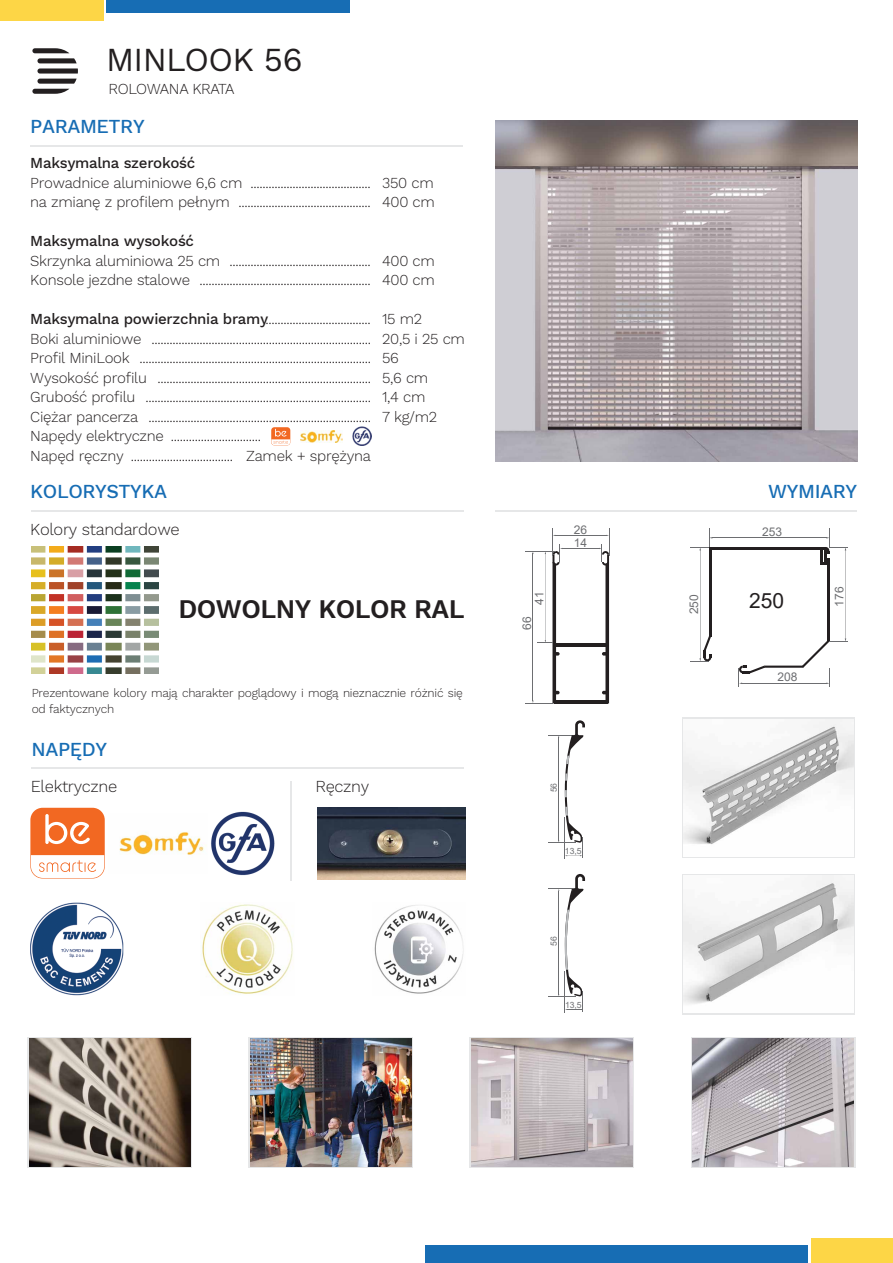
<style>
.page{position:relative;width:893px;height:1263px;background:#fff}
.page>*{position:absolute;margin:0;border:0;box-sizing:border-box;transform-origin:0 0}
.t1{font:33px "Work Sans";letter-spacing:-.02em;color:#231f20}
.t2{font:600 26.4px "Work Sans";letter-spacing:-.02em;color:#231f20}
.t3{font:21px "Arial";color:#231f20}
.t4{font:500 19.5px "Work Sans";letter-spacing:-.02em;color:#176db4}
.t5{font:300 16.5px "Work Sans";letter-spacing:-.02em;color:#231f20}
.t6{font:300 15px/19.5px "Work Sans";letter-spacing:-.02em;color:#231f20}
.t7{font:500 15px "Work Sans";letter-spacing:-.02em;color:#231f20}
.t8{font:300 12px/16.5px "Work Sans";letter-spacing:-.02em;color:#231f20}
.t9{font:12px "Arial";color:#6d6e71}
.t10{font:8.55px "Arial";color:#6d6e71}
</style>
<div class="page">
<img style="left:496px;top:121px;width:361px;height:340px">
<img style="left:201px;top:904px;width:92px;height:90px">
<img style="left:374px;top:905px;width:90px;height:89px">
<div style="left:811px;top:1239px;width:82px;height:24px;background:#fdd646"></div>
<div style="left:425px;top:1246px;width:383px;height:17px;background:#176db4"></div>
<div style="left:0;top:0;width:103px;height:21px;background:#fdd646"></div>
<div style="left:106px;top:0;width:243px;height:13px;background:#176db4"></div>
<svg style="left:32px;top:48px;width:46px;height:46px"></svg>
<hr style="left:31px;top:145px;width:432px;height:1px;background:#e6e7e8">
<hr style="left:32px;top:510px;width:432px;height:1px;background:#e6e7e8">
<hr style="left:496px;top:510px;width:361px;height:1px;background:#e6e7e8">
<hr style="left:554px;top:700px;width:54px;height:3px;background:#231f20">
<hr style="left:554px;top:643px;width:54px;height:3px;background:#231f20">
<hr style="left:562px;top:548px;width:38px;height:1px;background:#6d6e71">
<hr style="left:555px;top:535px;width:52px;height:1px;background:#6d6e71">
<svg style="left:599px;top:529px;width:11px;height:174px"></svg>
<svg style="left:525px;top:529px;width:37px;height:175px"></svg>
<hr style="left:709px;top:547px;width:2px;height:89px;background:#231f20">
<hr style="left:700px;top:550px;width:1px;height:109px;background:#6d6e71">
<hr style="left:827px;top:558px;width:2px;height:83px;background:#231f20">
<hr style="left:764px;top:666px;width:39px;height:2px;background:#231f20">
<hr style="left:709px;top:547px;width:117px;height:2px;background:#231f20">
<svg style="left:690px;top:635px;width:21px;height:27px"></svg>
<hr style="left:845px;top:550px;width:1px;height:89px;background:#6d6e71">
<hr style="left:712px;top:538px;width:115px;height:1px;background:#6d6e71">
<svg style="left:690px;top:528px;width:22px;height:22px"></svg>
<svg style="left:821px;top:528px;width:27px;height:37px"></svg>
<hr style="left:742px;top:683px;width:85px;height:1px;background:#6d6e71">
<svg style="left:739px;top:666px;width:26px;height:18px"></svg>
<svg style="left:802px;top:638px;width:46px;height:49px"></svg>
<svg style="left:28px;top:1037px;width:164px;height:130px"></svg>
<img style="left:29px;top:1038px;width:162px;height:128px">
<svg style="left:249px;top:1037px;width:164px;height:130px"></svg>
<img style="left:250px;top:1038px;width:162px;height:128px">
<svg style="left:691px;top:1037px;width:164px;height:130px"></svg>
<img style="left:692px;top:1038px;width:162px;height:128px">
<svg style="left:470px;top:1037px;width:164px;height:130px"></svg>
<img style="left:471px;top:1038px;width:162px;height:128px">
<img style="left:32px;top:547px;width:126px;height:126px">
<img style="left:30px;top:902px;width:93px;height:94px">
<hr style="left:31px;top:768px;width:433px;height:1px;background:#e6e7e8">
<img style="left:317px;top:807px;width:149px;height:73px">
<img style="left:119px;top:832px;width:88px;height:23px">
<hr style="left:291px;top:781px;width:1px;height:100px;background:#e6e7e8">
<img style="left:211px;top:811px;width:64px;height:65px">
<div style="left:682px;top:718px;width:173px;height:140px;background:linear-gradient(to right,#fefefe,#fefefe)"></div>
<img style="left:684px;top:719px;width:170px;height:137px">
<svg style="left:549px;top:720px;width:36px;height:138px"></svg>
<div style="left:682px;top:874px;width:173px;height:140px;background:linear-gradient(to right,#fefefe,#fefefe)"></div>
<img style="left:684px;top:875px;width:170px;height:137px">
<svg style="left:549px;top:874px;width:36px;height:138px"></svg>
<img style="left:352px;top:427px;width:20px;height:19px">
<img style="left:300px;top:430px;width:43px;height:12px">
<div style="left:271px;top:427px;width:19px;height:18px;background:#f26822;border-radius:3px"></div>
<svg style="left:271px;top:429px;width:19px;height:16px"></svg>
<div style="left:30px;top:808px;width:75px;height:70px;background:#f26822;border-radius:12px"></div>
<svg style="left:31px;top:855px;width:73px;height:23px;background:#fdf0e9"></svg>
<svg style="left:45px;top:814px;width:45px;height:30px"></svg>
<h1 class="t1" style="left:106px;top:40px;width:198px">MINLOOK 56</h1>
<p class="t6" style="left:108px;top:80px;width:127px">ROLOWANA KRATA</p>
<h3 class="t4" style="left:30px;top:115px;width:116px">PARAMETRY</h3>
<p class="t7" style="left:30px;top:154px;width:167px">Maksymalna szerokość</p>
<p class="t6" style="left:30px;top:174px;width:214px">Prowadnice aluminiowe 6,6 cm na zmianę z profilem pełnym</p>
<p class="t7" style="left:30px;top:232px;width:165px">Maksymalna wysokość</p>
<p class="t6" style="left:30px;top:252px;width:192px">Skrzynka aluminiowa 25 cm<br>Konsole jezdne stalowe</p>
<p class="t7" style="left:30px;top:310px;width:240px">Maksymalna powierzchnia bramy</p>
<p class="t6" style="left:30px;top:330px;width:135px">Boki aluminiowe<br>Profil MiniLook<br>Wysokość profilu<br>Grubość profilu<br>Ciężar pancerza<br>Napędy elektryczne<br>Napęd ręczny</p>
<p class="t6" style="left:239px;top:174px;width:134px;text-align:right">........................................ ............................................</p>
<p class="t6" style="left:200px;top:252px;width:173px;text-align:right">............................................... .........................................................</p>
<p class="t6" style="left:266px;top:310px;width:107px">...................................</p>
<p class="t6" style="left:152px;top:330px;width:221px">.........................................................................</p>
<p class="t6" style="left:140px;top:349px;width:233px">.............................................................................</p>
<p class="t6" style="left:158px;top:369px;width:215px">.......................................................................</p>
<p class="t6" style="left:146px;top:388px;width:227px">...........................................................................</p>
<p class="t6" style="left:149px;top:408px;width:224px">..........................................................................</p>
<p class="t6" style="left:171px;top:427px;width:92px">..............................</p>
<p class="t6" style="left:131px;top:447px;width:241px">.................................. Zamek + sprężyna</p>
<h3 class="t4" style="left:30px;top:480px;width:138px">KOLORYSTYKA</h3>
<p class="t5" style="left:30px;top:519px;width:151px">Kolory standardowe</p>
<p class="t6" style="left:382px;top:174px;width:54px">350 cm<br>400 cm</p>
<p class="t6" style="left:382px;top:252px;width:54px">400 cm<br>400 cm</p>
<p class="t6" style="left:382px;top:310px;width:84px">15 m2<br>20,5 i 25 cm<br>56<br>5,6 cm<br>1,4 cm<br>7 kg/m2</p>
<h2 class="t2" style="left:178px;top:594px;width:288px">DOWOLNY KOLOR RAL</h2>
<p class="t8" style="left:32px;top:685px;width:433px">Prezentowane kolory mają charakter poglądowy i mogą nieznacznie różnić się od faktycznych</p>
<p class="t9" style="left:574px;top:521px;width:15px">26</p>
<p class="t9" style="left:574px;top:534px;width:15px">14</p>
<h3 class="t4" style="left:768px;top:480px;width:90px">WYMIARY</h3>
<p class="t9" style="left:762px;top:523px;width:22px">253</p>
<p class="t9" style="left:531px;top:605px;width:15px;rotate:-90deg">41</p>
<p class="t9" style="left:686px;top:614px;width:22px;rotate:-90deg">250</p>
<p class="t9" style="left:831px;top:607px;width:22px;rotate:-90deg">176</p>
<h3 class="t3" style="left:749px;top:586px;width:37px">250</h3>
<p class="t9" style="left:519px;top:630px;width:15px;rotate:-90deg">66</p>
<p class="t9" style="left:777px;top:669px;width:22px">208</p>
<h3 class="t4" style="left:32px;top:738px;width:77px">NAPĘDY</h3>
<p class="t5" style="left:31px;top:777px;width:88px">Elektryczne</p>
<p class="t5" style="left:315px;top:777px;width:55px">Ręczny</p>
<p class="t10" style="left:548px;top:792px;width:11px;rotate:-90deg">56</p>
<p class="t10" style="left:565px;top:845px;width:18px">13,5</p>
<p class="t10" style="left:548px;top:946px;width:11px;rotate:-90deg">56</p>
<p class="t10" style="left:565px;top:999px;width:18px">13,5</p>
</div>
